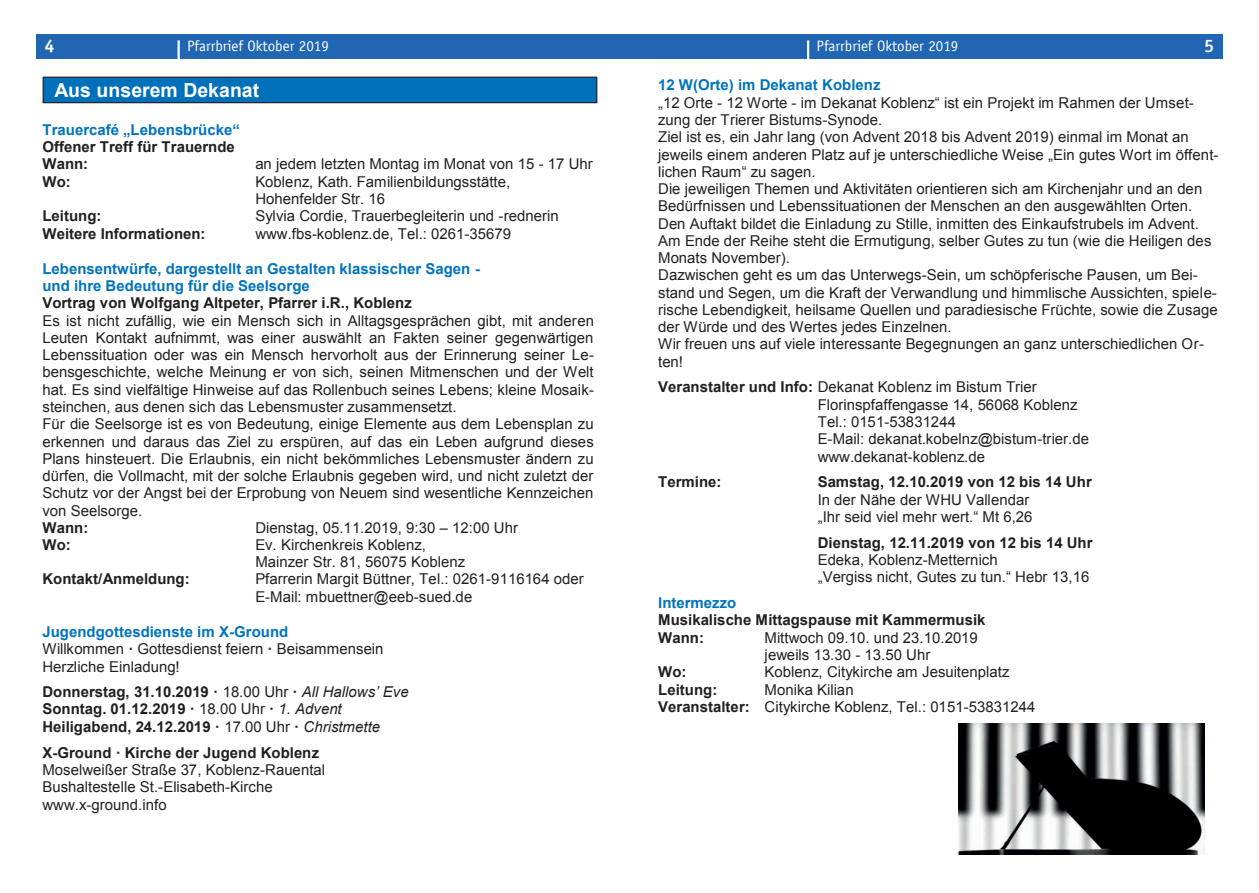
<style>
.page{position:relative;width:1259px;height:893px;background:#fff}
.page>*{position:absolute;margin:0;border:0;box-sizing:border-box;transform-origin:0 0}
.t1{font:700 19.5px "Arial";color:#fff}
.t2{font:700 18px "Officina Sans";color:#fff}
.t3{font:15px/17.2px "Arial";color:#231f20}
.t4{font:700 15px/17.2px "Arial";color:#231f20}
.t5{font:15px "Officina Sans";color:#fff}
.s1{color:#0073bd}
.s2{font-weight:700;color:#0073bd}
.s3{font-weight:700}
.s4{font-weight:400}
.s5{font-weight:400;font-style:italic}
</style>
<div class="page">
<div style="left:629px;top:34px;width:593px;height:24px;background:#2066b2"></div>
<div style="left:36px;top:34px;width:593px;height:24px;background:#2066b2"></div>
<hr style="left:177px;top:40px;width:3px;height:24px;background:#fff">
<hr style="left:807px;top:40px;width:2px;height:24px;background:#fff">
<div style="left:43px;top:77px;width:554px;height:26px;background:#0070ba"></div>
<div style="left:43px;top:77px;width:554px;height:26px;border:1px solid #231f20"></div>
<img style="left:958px;top:723px;width:246px;height:132px">
<p class="t2" style="left:45px;top:35px;width:12px">4</p>
<p class="t5" style="left:187px;top:37px;width:143px">Pfarrbrief Oktober 2019</p>
<p class="t5" style="left:816px;top:37px;width:143px">Pfarrbrief Oktober 2019</p>
<p class="t2" style="left:1204px;top:35px;width:12px">5</p>
<p class="t1" style="left:55px;top:77px;width:206px">Aus unserem Dekanat</p>
<p class="t4" style="left:42px;top:122px;width:199px"><span class="s1">Trauercafé „Lebensbrücke“<br></span>Offener Treff für Trauernde<br>Wann:</p>
<p class="t3" style="left:255px;top:156px;width:339px">an jedem letzten Montag im Monat von 15 - 17 Uhr</p>
<p class="t4" style="left:42px;top:173px;width:30px">Wo:</p>
<p class="t3" style="left:255px;top:173px;width:256px">Koblenz, Kath. Familienbildungsstätte,<br>Hohenfelder Str. 16</p>
<p class="t4" style="left:42px;top:208px;width:61px">Leitung:</p>
<p class="t3" style="left:255px;top:208px;width:305px">Sylvia Cordie, Trauerbegleiterin und -rednerin</p>
<p class="t4" style="left:42px;top:225px;width:165px">Weitere Informationen:</p>
<p class="t3" style="left:255px;top:225px;width:257px">www.fbs-koblenz.de, Tel.: 0261-35679</p>
<p class="t3" style="left:42px;top:260px;width:553px"><span class="s2">Lebensentwürfe, dargestellt an Gestalten klassischer Sagen -<br>und ihre Bedeutung für die Seelsorge<br></span><span class="s3">Vortrag von Wolfgang Altpeter, Pfarrer i.R., Koblenz<br></span>Es ist nicht zufällig, wie ein Mensch sich in Alltagsgesprächen gibt, mit anderen Leuten Kontakt aufnimmt, was einer auswählt an Fakten seiner gegenwärtigen Lebenssituation oder was ein Mensch hervorholt aus der Erinnerung seiner Le&shy;bensgeschichte, welche Meinung er von sich, seinen Mitmenschen und der Welt hat. Es sind vielfältige Hinweise auf das Rollenbuch seines Lebens; kleine Mosaik&shy;steinchen, aus denen sich das Lebensmuster zusammensetzt.<br>Für die Seelsorge ist es von Bedeutung, einige Elemente aus dem Lebensplan zu erkennen und daraus das Ziel zu erspüren, auf das ein Leben aufgrund dieses Plans hinsteuert. Die Erlaubnis, ein nicht bekömmliches Lebensmuster ändern zu dürfen, die Vollmacht, mit der solche Erlaubnis gegeben wird, und nicht zuletzt der Schutz vor der Angst bei der Erprobung von Neuem sind wesentliche Kennzeichen von Seelsorge.<br><span class="s3">Wann:</span></p>
<p class="t3" style="left:255px;top:519px;width:264px">Dienstag, 05.11.2019, 9:30 – 12:00 Uhr</p>
<p class="t4" style="left:42px;top:537px;width:30px">Wo:</p>
<p class="t3" style="left:255px;top:536px;width:211px">Ev. Kirchenkreis Koblenz,<br>Mainzer Str. 81, 56075 Koblenz</p>
<p class="t4" style="left:42px;top:571px;width:149px">Kontakt/Anmeldung:</p>
<p class="t3" style="left:255px;top:571px;width:330px">Pfarrerin Margit Büttner, Tel.: 0261-9116164 oder<br>E-Mail: mbuettner@eeb-sued.de</p>
<p class="t3" style="left:42px;top:623px;width:342px"><span class="s2">Jugendgottesdienste im X-Ground<br></span>Willkommen <span class="s3">·</span> Gottesdienst feiern <span class="s3">·</span> Beisammensein<br>Herzliche Einladung!</p>
<p class="t4" style="left:42px;top:684px;width:368px">Donnerstag, 31.10.2019 · <span class="s4">18.00 Uhr</span> · <span class="s5">All Hallows’ Eve<br></span>Sonntag. 01.12.2019 · <span class="s4">18.00 Uhr</span> · <span class="s5">1. Advent<br></span>Heiligabend, 24.12.2019 · <span class="s4">17.00 Uhr</span> · <span class="s5">Christmette</span></p>
<p class="t3" style="left:42px;top:744px;width:284px"><span class="s3">X-Ground · Kirche der Jugend Koblenz </span>Moselweißer Straße 37, Koblenz-Rauental Bushaltestelle St.-Elisabeth-Kirche www.x-ground.info</p>
<p class="t3" style="left:658px;top:76px;width:562px"><span class="s2">12 W(Orte) im Dekanat Koblenz<br></span>„12 Orte - 12 Worte - im Dekanat Koblenz“ ist ein Projekt im Rahmen der Umset&shy;zung der Trierer Bistums-Synode.<br>Ziel ist es, ein Jahr lang (von Advent 2018 bis Advent 2019) einmal im Monat an jeweils einem anderen Platz auf je unterschiedliche Weise „Ein gutes Wort im öffent&shy;lichen Raum“ zu sagen.<br>Die jeweiligen Themen und Aktivitäten orientieren sich am Kirchenjahr und an den Bedürfnissen und Lebenssituationen der Menschen an den ausgewählten Orten.<br>Den Auftakt bildet die Einladung zu Stille, inmitten des Einkaufstrubels im Advent.<br>Am Ende der Reihe steht die Ermutigung, selber Gutes zu tun (wie die Heiligen des Monats November).<br>Dazwischen geht es um das Unterwegs-Sein, um schöpferische Pausen, um Bei&shy;stand und Segen, um die Kraft der Verwandlung und himmlische Aussichten, spiele&shy;rische Lebendigkeit, heilsame Quellen und paradiesische Früchte, sowie die Zusage der Würde und des Wertes jedes Einzelnen.<br>Wir freuen uns auf viele interessante Begegnungen an ganz unterschiedlichen Or&shy;ten!</p>
<p class="t3" style="left:817px;top:378px;width:273px;text-indent:-159px"><span class="s3">Veranstalter und Info:</span> Dekanat Koblenz im Bistum Trier Florinspfaffengasse 14, 56068 Koblenz Tel.: 0151-53831244<br>E-Mail: dekanat.kobelnz@bistum-trier.de www.dekanat-koblenz.de</p>
<p class="t4" style="left:658px;top:474px;width:65px">Termine:</p>
<p class="t3" style="left:817px;top:473px;width:276px"><span class="s3">Samstag, 12.10.2019 von 12 bis 14 Uhr<br></span>In der Nähe der WHU Vallendar<br>„Ihr seid viel mehr wert.“ Mt 6,26</p>
<p class="t3" style="left:817px;top:534px;width:276px"><span class="s3">Dienstag, 12.11.2019 von 12 bis 14 Uhr<br></span>Edeka, Koblenz-Metternich<br>„Vergiss nicht, Gutes zu tun.“ Hebr 13,16</p>
<p class="t4" style="left:658px;top:595px;width:329px"><span class="s1">Intermezzo<br></span>Musikalische Mittagspause mit Kammermusik<br>Wann:</p>
<p class="t3" style="left:764px;top:629px;width:215px">Mittwoch 09.10. und 23.10.2019 jeweils 13.30 - 13.50 Uhr</p>
<p class="t4" style="left:658px;top:664px;width:30px">Wo:</p>
<p class="t3" style="left:764px;top:664px;width:246px">Koblenz, Citykirche am Jesuitenplatz</p>
<p class="t4" style="left:658px;top:681px;width:61px">Leitung:</p>
<p class="t3" style="left:658px;top:681px;width:379px;text-indent:106px">Monika Kilian<br><span class="s3">Veranstalter:</span> Citykirche Koblenz, Tel.: 0151-53831244</p>
</div>
